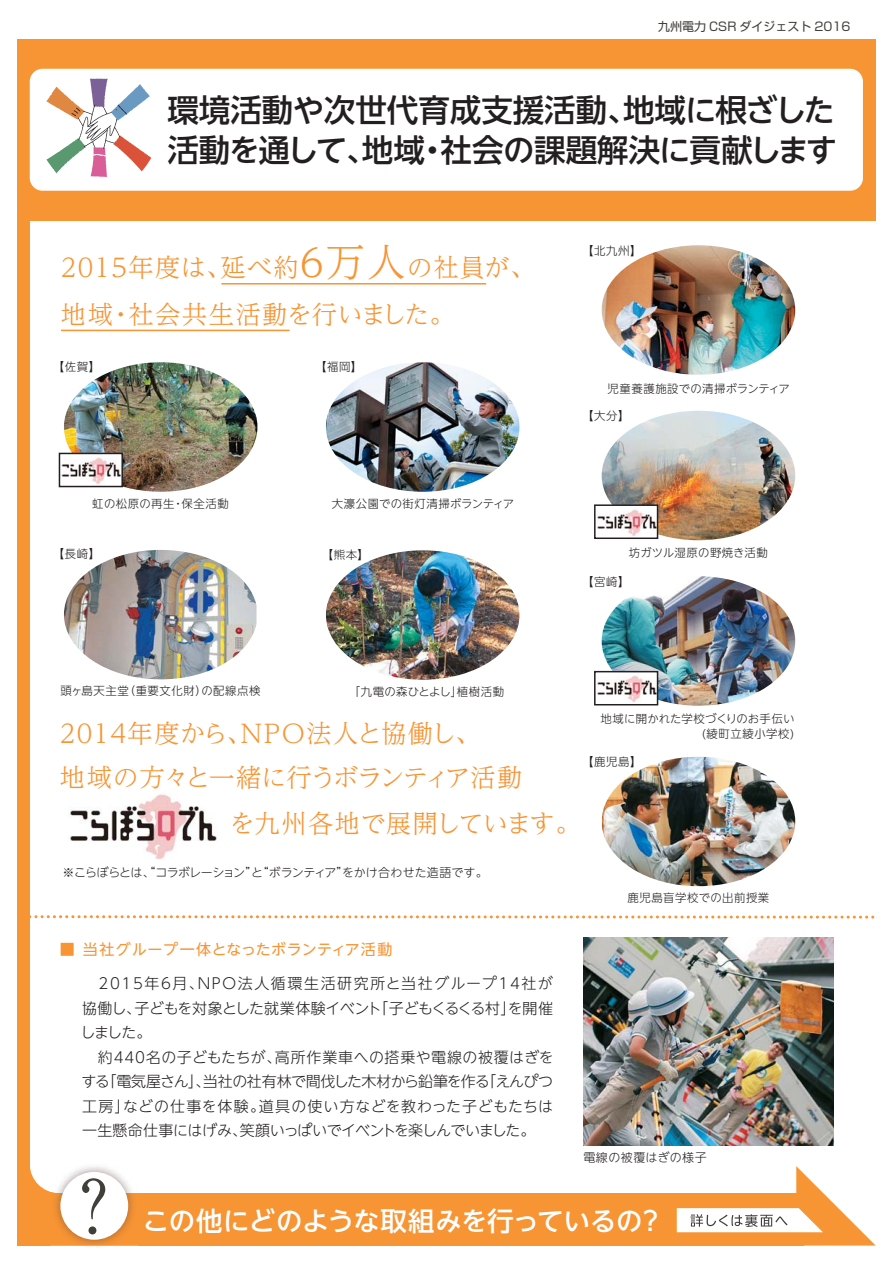
<style>
.page{position:relative;width:893px;height:1263px;background:#fff}
.page>*{position:absolute;margin:0;border:0;box-sizing:border-box;transform-origin:0 0}
.t1{font:31.5px/39.5px "UD Shin Go NT Pro Medium 90 msp RKSJ H";color:#231f20}
.t2{font:26.4px "UD Shin Go NT Pro Medium 90 msp RKSJ H";letter-spacing:-.005em;color:#fff}
.t3{font:25.5px/44.7px "UD Reimin Pro Light 90 msp RKSJ H";letter-spacing:.01em;color:#f79433}
.t4{font:25.5px/46.5px "UD Reimin Pro Light 90 msp RKSJ H";letter-spacing:.045em;color:#f79433}
.t5{font:25.5px "UD Reimin Pro Light 90 msp RKSJ H";letter-spacing:-.01em;color:#f79433}
.t6{font:15px/24.5px "UD Shin Go NT Pro Light 90 msp RKSJ H";letter-spacing:.01em;color:#231f20}
.t7{font:15px "UD Shin Go NT Pro Regular 90 msp RKSJ H";letter-spacing:.035em;color:#f79433}
.t8{font:12px "UD Shin Go NT Pro Light 90 msp RKSJ H";letter-spacing:-.035em;color:#231f20}
.t9{font:12px "G Shin Go regular 90 msp RKSJ H";color:#403f3a}
.t10{font:12px "UD Shin Go NT Pro Light 90 msp RKSJ H";letter-spacing:.035em;color:#231f20}
.t11{font:11.4px "UD Shin Go NT Pro Light 90 msp RKSJ H";letter-spacing:.05em;color:#231f20}
.t12{font:11.4px "UD Shin Go NT Pro Light 90 msp RKSJ H";letter-spacing:.015em;color:#231f20}
.t13{font:11.4px/15.6px "UD Shin Go NT Pro Light 90 msp RKSJ H";letter-spacing:.025em;color:#231f20;text-align:right}
.s1{font-size:39px}
</style>
<div class="page">
<div style="left:17px;top:1193px;width:787px;height:53px;background:#f79433"></div>
<div style="left:17px;top:39px;width:13px;height:1207px;background:#f79433"></div>
<div style="left:17px;top:39px;width:859px;height:181px;background:#f79433"></div>
<div style="left:30px;top:69px;width:833px;height:122px;background:#fff;border-radius:13px"></div>
<img style="left:61px;top:1166px;width:70px;height:27px">
<img style="left:51px;top:1193px;width:87px;height:53px">
<svg style="left:30px;top:1168px;width:31px;height:27px"></svg>
<div style="left:60px;top:1172px;width:68px;height:68px;background:#fff;border-radius:50%"></div>
<svg style="left:82px;top:1178px;width:23px;height:56px"></svg>
<svg style="left:677px;top:1166px;width:199px;height:80px"></svg>
<svg style="left:30px;top:915px;width:845px;height:4px"></svg>
<svg style="left:46px;top:79px;width:105px;height:98px"></svg>
<hr style="left:221px;top:283px;width:265px;height:2px;background:#f79433">
<hr style="left:61px;top:330px;width:229px;height:1px;background:#f79433">
<img style="left:64px;top:362px;width:193px;height:130px;border-radius:50%">
<img style="left:64px;top:550px;width:192px;height:129px">
<img style="left:602px;top:245px;width:193px;height:130px;border-radius:50%">
<img style="left:326px;top:362px;width:193px;height:130px;border-radius:50%">
<img style="left:326px;top:550px;width:193px;height:130px;border-radius:50%">
<img style="left:602px;top:411px;width:193px;height:129px;border-radius:50%">
<img style="left:602px;top:576px;width:193px;height:130px;border-radius:50%">
<img style="left:602px;top:757px;width:193px;height:129px">
<img style="left:597px;top:507px;width:58px;height:29px">
<div style="left:594px;top:504px;width:64px;height:35px;border:2px solid #231f20"></div>
<img style="left:62px;top:456px;width:58px;height:28px">
<div style="left:59px;top:453px;width:64px;height:34px;border:2px solid #231f20"></div>
<img style="left:597px;top:674px;width:58px;height:28px">
<div style="left:594px;top:671px;width:64px;height:34px;border:2px solid #231f20"></div>
<img style="left:583px;top:937px;width:251px;height:208px">
<img style="left:70px;top:794px;width:147px;height:66px">
<p class="t9" style="left:658px;top:22px;width:194px">九州電力 CSR ダイジェスト 2016</p>
<h1 class="t1" style="left:167px;top:95px;width:671px">環境活動や次世代育成支援活動、地域に根ざした活動を通して、地域・社会の課題解決に貢献します</h1>
<h3 class="t4" style="left:61px;top:248px;width:476px">2015年度は、延べ約<span class="s1">６万人</span>の社員が、地域・社会共生活動を行いました。</h3>
<p class="t11" style="left:53px;top:362px;width:49px">【佐賀】</p>
<p class="t11" style="left:315px;top:362px;width:49px">【福岡】</p>
<p class="t11" style="left:92px;top:499px;width:138px">虹の松原の再生・保全活動</p>
<p class="t12" style="left:332px;top:499px;width:184px">大濠公園での街灯清掃ボランティア</p>
<p class="t11" style="left:53px;top:549px;width:49px">【長崎】</p>
<p class="t11" style="left:322px;top:550px;width:49px">【熊本】</p>
<p class="t11" style="left:582px;top:247px;width:61px">【北九州】</p>
<p class="t12" style="left:607px;top:384px;width:184px">児童養護施設での清掃ボランティア</p>
<p class="t11" style="left:582px;top:412px;width:49px">【大分】</p>
<p class="t11" style="left:629px;top:549px;width:140px">坊ガツル湿原の野焼き活動</p>
<p class="t11" style="left:582px;top:577px;width:49px">【宮崎】</p>
<p class="t11" style="left:60px;top:687px;width:202px">頭ヶ島天主堂（重要文化財）の配線点検</p>
<p class="t11" style="left:349px;top:687px;width:157px">「九電の森ひとよし」植樹活動</p>
<h3 class="t3" style="left:60px;top:714px;width:464px">2014年度から、NPO法人と協働し、<br>地域の方々と一緒に行うボランティア活動</h3>
<h3 class="t5" style="left:230px;top:814px;width:353px">を九州各地で展開しています。</h3>
<p class="t8" style="left:62px;top:868px;width:427px">※こらぼらとは、“コラボレーション”と“ボランティア”をかけ合わせた造語です。</p>
<p class="t7" style="left:60px;top:944px;width:334px">■ 当社グループ一体となったボランティア活動</p>
<p class="t6" style="left:80px;top:974px;width:475px">　2015年6月、NPO法人循環生活研究所と当社グループ14社が協働し、子どもを対象とした就業体験イベント「子どもくるくる村」を開催しました。<br>　約440名の子どもたちが、高所作業車への搭乗や電線の被覆はぎをする「電気屋さん」、当社の社有林で間伐した木材から鉛筆を作る「えんぴつ工房」などの仕事を体験。道具の使い方などを教わった子どもたちは一生懸命仕事にはげみ、笑顔いっぱいでイベントを楽しんでいました。</p>
<p class="t13" style="left:601px;top:712px;width:195px">地域に開かれた学校づくりのお手伝い(綾町立綾小学校)</p>
<p class="t11" style="left:582px;top:757px;width:61px">【鹿児島】</p>
<p class="t11" style="left:627px;top:893px;width:143px">鹿児島盲学校での出前授業</p>
<p class="t10" style="left:583px;top:1153px;width:125px">電線の被覆はぎの様子</p>
<h2 class="t2" style="left:143px;top:1211px;width:523px">この他にどのような取組みを行っているの？</h2>
</div>
